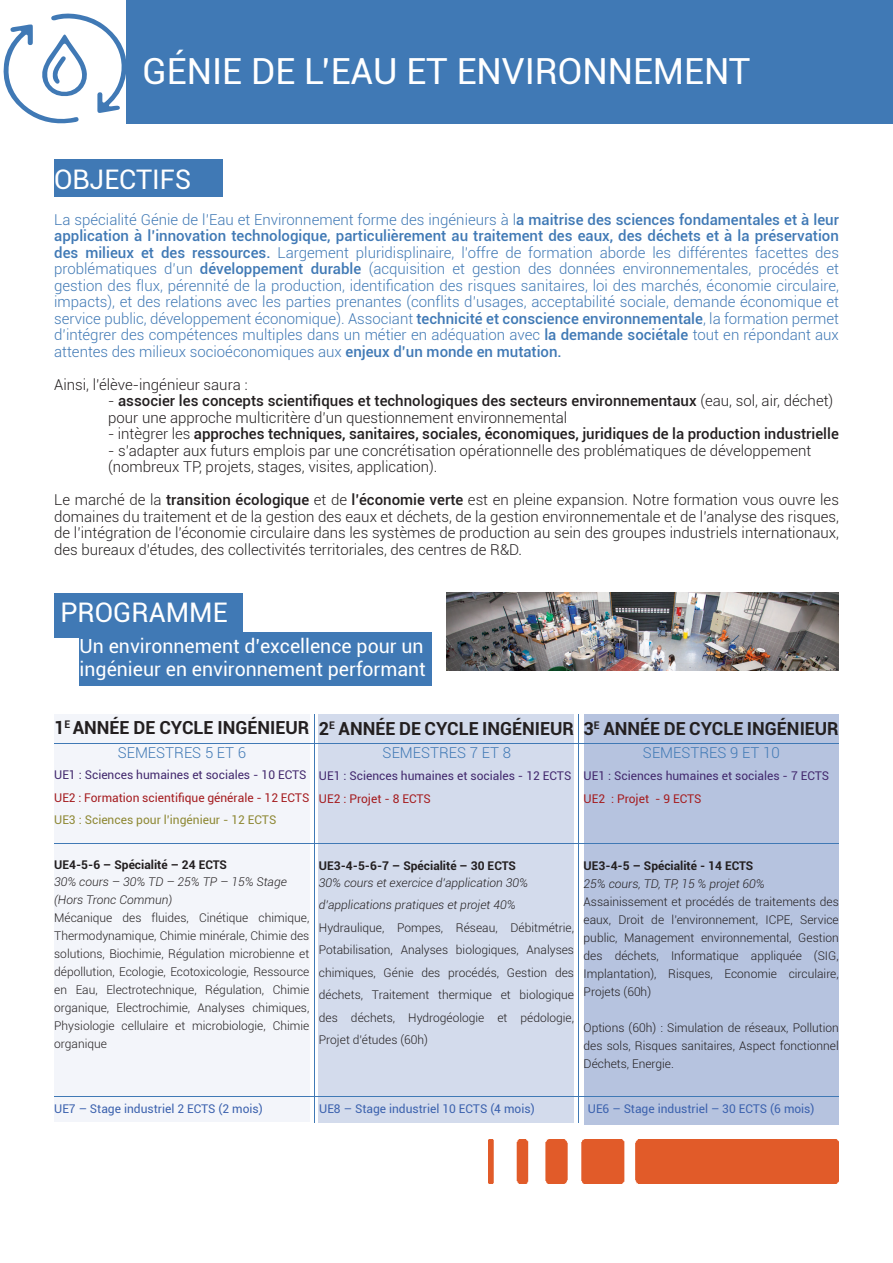
<style>
.page{position:relative;width:893px;height:1263px;background:#fff}
.page>*{position:absolute;margin:0;border:0;box-sizing:border-box;transform-origin:0 0}
.t1{font:36px "Roboto";color:#fff}
.t2{font:27px "Roboto";color:#fff}
.t3{font:19.5px/23.4px "Roboto";color:#fff}
.t4{font:700 18px "Roboto";color:#231f20}
.t5{font:300 15px/16.5px "Roboto";color:#4079b5;text-align:justify}
.t6{font:300 15px/16.5px "Roboto";color:#231f20}
.t7{font:500 15px "Roboto";color:#231f20}
.t8{font:300 12px/18px "Roboto";color:#231f20;text-align:justify}
.t9{font:italic 300 12px/18px "Roboto";color:#231f20}
.t10{font:12px "Roboto";color:#43296e}
.t11{font:12px "Roboto";color:#3c62ae}
.t12{font:700 12px "Roboto";color:#231f20}
.t13{font:12px "Roboto";color:#a51d20}
.t14{font:12px "Roboto";color:#8e8834}
.s1{font-weight:500}
.s2{font-weight:300}
</style>
<div class="page">
<div style="left:54px;top:714px;width:255px;height:408px;background:#f3f5fa"></div>
<div style="left:584px;top:714px;width:255px;height:411px;background:#b6c3df"></div>
<div style="left:319px;top:714px;width:255px;height:409px;background:#d3dbec"></div>
<div style="left:54px;top:593px;width:188px;height:45px;background:#4079b5"></div>
<div style="left:54px;top:159px;width:168px;height:38px;background:#4079b5"></div>
<div style="left:126px;top:0;width:767px;height:123px;background:#4079b5"></div>
<hr style="left:54px;top:743px;width:785px;height:1px;background:#4079b5">
<hr style="left:314px;top:714px;width:1px;height:408px;background:#4079b5">
<hr style="left:579px;top:714px;width:1px;height:408px;background:#4079b5">
<img style="left:447px;top:593px;width:392px;height:77px">
<hr style="left:54px;top:843px;width:785px;height:1px;background:#4079b5">
<hr style="left:54px;top:1096px;width:785px;height:1px;background:#4079b5">
<div style="left:79px;top:632px;width:353px;height:54px;background:#4079b5"></div>
<img style="left:489px;top:1140px;width:350px;height:44px">
<svg style="left:3px;top:13px;width:127px;height:111px"></svg>
<h1 class="t1" style="left:142px;top:46px;width:609px">GÉNIE DE L’EAU ET ENVIRONNEMENT</h1>
<h2 class="t2" style="left:54px;top:161px;width:139px">OBJECTIFS</h2>
<p class="t5" style="left:54px;top:211px;width:786px">La spécialité Génie de l’Eau et Environnement forme des ingénieurs à l<span class="s1">a maitrise des sciences fondamentales et à leur application à l’innovation technologique, particulièrement au traitement des eaux, des déchets et à la préservation des milieux et des ressources.</span> Largement pluridisplinaire, l’offre de formation aborde les différentes facettes des problématiques d’un <span class="s1">développement durable</span> (acquisition et gestion des données environnementales, procédés et gestion des flux, pérennité de la production, identification des risques sanitaires, loi des marchés, économie circulaire, impacts), et des relations avec les parties prenantes (conflits d’usages, acceptabilité sociale, demande économique et service public, développement économique). Associant <span class="s1">technicité et conscience environnementale</span>, la formation permet d’intégrer des compétences multiples dans un métier en adéquation avec <span class="s1">la demande sociétale</span> tout en répondant aux attentes des milieux socioéconomiques aux <span class="s1">enjeux d’un monde en mutation.</span></p>
<p class="t6" style="left:54px;top:376px;width:195px">Ainsi, l’élève-ingénieur saura :</p>
<p class="t6" style="left:108px;top:392px;width:727px">- <span class="s1">associer les concepts scientifiques et technologiques des secteurs environnementaux</span> (eau, sol, air, déchet) pour une approche multicritère d’un questionnement environnemental</p>
<p class="t7" style="left:108px;top:423px;width:732px"><span class="s2">- intègrer les</span> approches techniques, sanitaires, sociales, économiques, juridiques de la production industrielle</p>
<p class="t6" style="left:108px;top:442px;width:704px">- s’adapter aux futurs emplois par une concrétisation opérationnelle des problématiques de développement (nombreux TP, projets, stages, visites, application).</p>
<p class="t6" style="left:54px;top:491px;width:786px;text-align:justify">Le marché de la <span class="s1">transition écologique</span> et de <span class="s1">l’économie verte</span> est en pleine expansion. Notre formation vous ouvre les domaines du traitement et de la gestion des eaux et déchets, de la gestion environnementale et de l’analyse des risques, de l’intégration de l’économie circulaire dans les systèmes de production au sein des groupes industriels internationaux, des bureaux d’études, des collectivités territoriales, des centres de R&amp;D.</p>
<h2 class="t2" style="left:60px;top:593px;width:169px">PROGRAMME</h2>
<h3 class="t3" style="left:80px;top:633px;width:348px">Un environnement d’excellence pour un ingénieur en environnement performant</h3>
<p class="t4" style="left:54px;top:715px;width:257px">1<sup>E</sup> ANNÉE DE CYCLE INGÉNIEUR</p>
<p class="t10" style="left:54px;top:766px;width:254px">UE1 : Sciences humaines et sociales - 10 ECTS</p>
<p class="t13" style="left:54px;top:789px;width:257px">UE2 : Formation scientifique générale - 12 ECTS</p>
<p class="t14" style="left:54px;top:811px;width:224px">UE3 : Sciences pour l’ingénieur - 12 ECTS</p>
<p class="t12" style="left:54px;top:856px;width:174px">UE4-5-6 – Spécialité – 24 ECTS</p>
<p class="t9" style="left:54px;top:872px;width:234px">30% cours – 30% TD – 25% TP – 15% Stage (Hors Tronc Commun)</p>
<p class="t8" style="left:54px;top:908px;width:257px">Mécanique des fluides, Cinétique chimique, Thermodynamique, Chimie minérale, Chimie des solutions, Biochimie, Régulation microbienne et dépollution, Ecologie, Ecotoxicologie, Ressource en Eau, Electrotechnique, Régulation, Chimie organique, Electrochimie, Analyses chimiques, Physiologie cellulaire et microbiologie, Chimie organique</p>
<p class="t4" style="left:319px;top:716px;width:257px">2<sup>E</sup> ANNÉE DE CYCLE INGÉNIEUR</p>
<p class="t10" style="left:319px;top:767px;width:254px">UE1 : Sciences humaines et sociales - 12 ECTS</p>
<p class="t13" style="left:319px;top:790px;width:114px">UE2 : Projet - 8 ECTS</p>
<p class="t4" style="left:584px;top:716px;width:257px">3<sup>E</sup> ANNÉE DE CYCLE INGÉNIEUR</p>
<p class="t10" style="left:584px;top:767px;width:247px">UE1 : Sciences humaines et sociales - 7 ECTS</p>
<p class="t13" style="left:584px;top:790px;width:119px">UE2 : Projet - 9 ECTS</p>
<p class="t5" style="left:118px;top:744px;width:130px">SEMESTRES 5 ET 6</p>
<p class="t5" style="left:383px;top:744px;width:130px">SEMESTRES 7 ET 8</p>
<p class="t5" style="left:643px;top:744px;width:138px">SEMESTRES 9 ET 10</p>
<p class="t12" style="left:319px;top:857px;width:199px">UE3-4-5-6-7 – Spécialité – 30 ECTS</p>
<p class="t9" style="left:319px;top:871px;width:211px;line-height:22.5px">30% cours et exercice d’application 30% d’applications pratiques et projet 40%</p>
<p class="t8" style="left:319px;top:916px;width:257px;line-height:22.5px">Hydraulique, Pompes, Réseau, Débitmétrie, Potabilisation, Analyses biologiques, Analyses chimiques, Génie des procédés, Gestion des déchets, Traitement thermique et biologique des déchets, Hydrogéologie et pédologie, Projet d’études (60h)</p>
<p class="t12" style="left:584px;top:857px;width:171px">UE3-4-5 – Spécialité - 14 ECTS</p>
<p class="t9" style="left:584px;top:874px;width:183px">25% cours, TD, TP, 15 % projet 60%</p>
<p class="t8" style="left:584px;top:892px;width:257px">Assainissement et procédés de traitements des eaux, Droit de l’environnement, ICPE, Service public, Management environnemental, Gestion des déchets, Informatique appliquée (SIG, Implantation), Risques, Economie circulaire, Projets (60h)</p>
<p class="t8" style="left:584px;top:1018px;width:257px">Options (60h) : Simulation de réseaux, Pollution des sols, Risques sanitaires, Aspect fonctionnel Déchets, Energie.</p>
<p class="t11" style="left:54px;top:1100px;width:210px">UE7 – Stage industriel 2 ECTS (2 mois)</p>
<p class="t11" style="left:588px;top:1100px;width:228px">UE6 – Stage industriel – 30 ECTS (6 mois)</p>
<p class="t11" style="left:319px;top:1100px;width:217px">UE8 – Stage industriel 10 ECTS (4 mois)</p>
</div>
